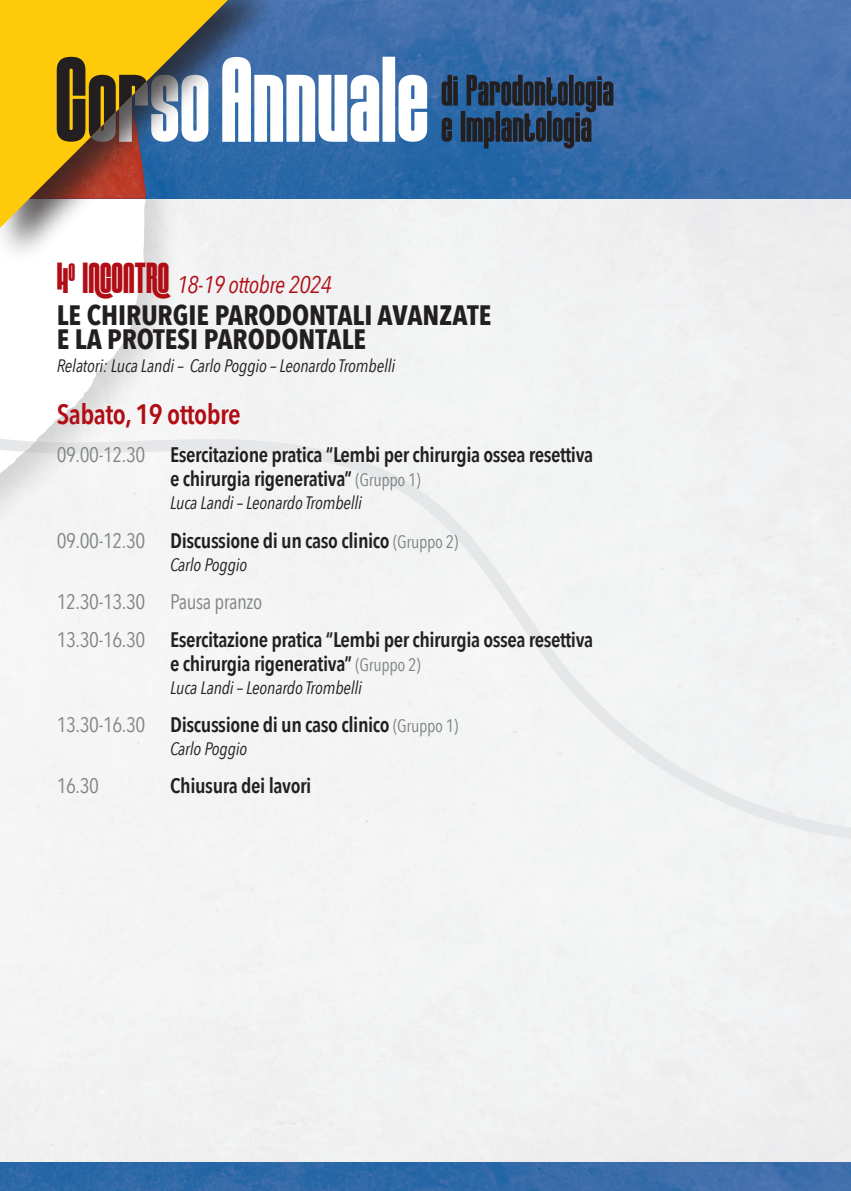
<style>
.page{position:relative;width:851px;height:1191px;background:#fff}
.page>*{position:absolute;margin:0;border:0;box-sizing:border-box;transform-origin:0 0}
.t1{font:700 28px/24px "Avenir Next Condensed";color:#231f20}
.t2{font:600 28px "Avenir Next Condensed";letter-spacing:-.02em;color:#b00d15}
.t3{font:italic 24px "Avenir Next Condensed";letter-spacing:-.02em;color:#b00d15}
.t4{font:600 21px/24px "Avenir Next Condensed";letter-spacing:-.02em;color:#231f20}
.t5{font:21px "Avenir Next Condensed";color:#818485}
.t6{font:italic 18px "Avenir Next Condensed";letter-spacing:-.01em;color:#231f20}
.s1{font-family:"MUSCULARSTRENGTH";font-weight:700;font-style:normal;font-size:36px}
.s2{font-weight:400;color:#818485}
.s3{font-weight:400;font-size:18px;color:#818485}
</style>
<div class="page">
<div style="left:0;top:198px;width:850px;height:643px;background:#f2f3f4"></div>
<div style="left:0;top:0;width:184px;height:595px;background:#231f20;opacity:.15"></div>
<svg style="left:0;top:266px;width:146px;height:291px"></svg>
<img style="left:283px;top:0;width:567px;height:198px">
<img style="left:0;top:1162px;width:850px;height:29px">
<div style="left:0;top:0;width:283px;height:266px;background:#231f20;opacity:.75"></div>
<svg style="left:0;top:0;width:245px;height:228px"></svg>
<svg style="left:222px;top:57px;width:205px;height:85px"></svg>
<svg style="left:0;top:0;width:208px;height:198px;background:#b39436"></svg>
<svg style="left:441px;top:75px;width:172px;height:73px;background:#2a4566"></svg>
<p class="t3" style="left:57px;top:270px;width:277px"><span class="s1">4</span><sup>O</sup> <span class="s1">INCONTRO</span> 18-19 ottobre 2024</p>
<h1 class="t1" style="left:57px;top:303px;width:436px">LE CHIRURGIE PARODONTALI AVANZATE<br>E LA PROTESI PARODONTALE</h1>
<p class="t6" style="left:57px;top:355px;width:340px">Relatori: Luca Landi – Carlo Poggio – Leonardo Trombelli</p>
<h1 class="t2" style="left:57px;top:390px;width:185px">Sabato, 19 ottobre</h1>
<p class="t4" style="left:170px;top:442px;width:424px;text-indent:-113px"><span class="s2">09.00-12.30</span> Esercitazione pratica “Lembi per chirurgia ossea resettiva e chirurgia rigenerativa” <span class="s3">(Gruppo 1)</span></p>
<p class="t6" style="left:170px;top:492px;width:193px">Luca Landi – Leonardo Trombelli</p>
<p class="t4" style="left:57px;top:528px;width:403px"><span class="s2">09.00-12.30</span> Discussione di un caso clinico <span class="s3">(Gruppo 2)</span></p>
<p class="t6" style="left:170px;top:553px;width:79px">Carlo Poggio</p>
<p class="t4" style="left:57px;top:582px;width:538px;line-height:38.2px"><span class="s2">12.30-13.30 Pausa pranzo<br>13.30-16.30</span> Esercitazione pratica “Lembi per chirurgia ossea resettiva</p>
<p class="t4" style="left:170px;top:651px;width:252px">e chirurgia rigenerativa” <span class="s3">(Gruppo 2)</span></p>
<p class="t6" style="left:170px;top:677px;width:193px">Luca Landi – Leonardo Trombelli</p>
<p class="t4" style="left:57px;top:712px;width:403px"><span class="s2">13.30-16.30</span> Discussione di un caso clinico <span class="s3">(Gruppo 1)</span></p>
<p class="t6" style="left:170px;top:738px;width:79px">Carlo Poggio</p>
<p class="t5" style="left:57px;top:768px;width:44px">16.30</p>
<p class="t4" style="left:170px;top:773px;width:143px">Chiusura dei lavori</p>
</div>
